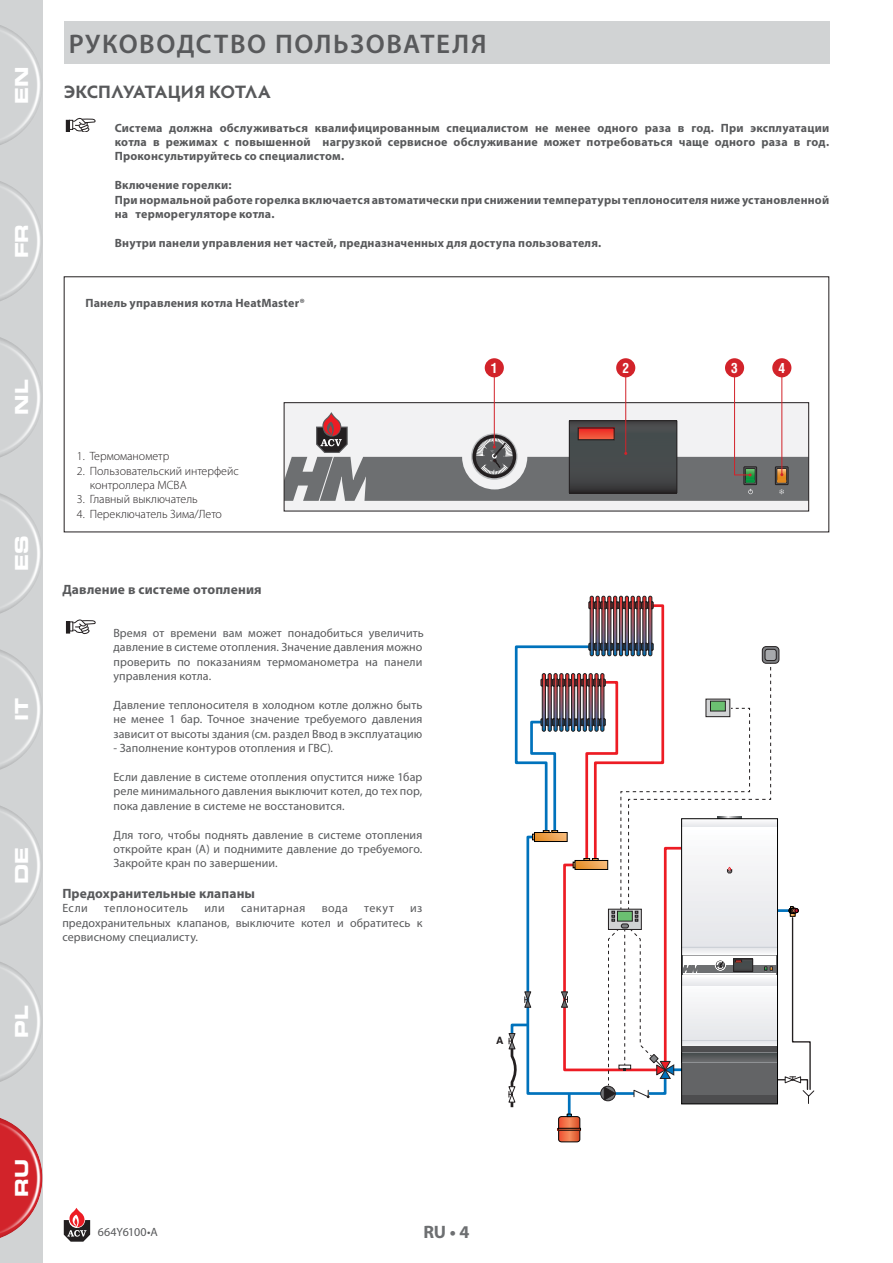
<style>
.page{position:relative;width:893px;height:1263px;background:#fff}
.page>*{position:absolute;margin:0;border:0;box-sizing:border-box;transform-origin:0 0}
.t1{font:600 27px "Myriad Pro";letter-spacing:.06em;color:#58595b}
.t2{font:700 18px "Hypatia Sans Pro";letter-spacing:-.015em;color:#58595b}
.t3{font:18px "Eurostile LT Std Bold Ex 2";letter-spacing:-.005em;color:#fff}
.t4{font:700 18px "Myriad Pro";color:#6d6f71}
.t5{font:700 13.5px "Myriad Pro";letter-spacing:.01em;color:#58595b}
.t6{font:700 condensed 13.5px "Helvetica LT Std";color:#fff}
.t7{font:12px/14.4px "Myriad Pro";letter-spacing:.01em;color:#58595b;text-align:justify}
.t8{font:700 12px/14.4px "Myriad Pro";letter-spacing:.015em;color:#58595b;text-align:justify}
.t9{font:300 12px/14.4px "Myriad Pro";color:#231f20}
.t10{font:12px "Myriad Pro";letter-spacing:.04em;color:#58595b}
.t11{font:12px "Myriad Pro";letter-spacing:-.015em;color:#58595b}
.t12{font:700 10.2px "Helvetica";color:#231f20}
</style>
<div class="page">
<svg style="left:64px;top:1208px;width:26px;height:34px"></svg>
<div style="left:0;top:0;width:43px;height:1263px;background:#d1d3d4"></div>
<div style="left:0;top:20px;width:45px;height:131px;background:#231f20;opacity:.75"></div>
<div style="left:0;top:177px;width:45px;height:130px;background:#231f20;opacity:.75"></div>
<div style="left:0;top:1113px;width:45px;height:131px;background:#231f20;opacity:.75"></div>
<div style="left:0;top:957px;width:45px;height:131px;background:#231f20;opacity:.75"></div>
<div style="left:0;top:801px;width:45px;height:130px;background:#231f20;opacity:.75"></div>
<div style="left:0;top:645px;width:45px;height:130px;background:#231f20;opacity:.75"></div>
<div style="left:0;top:489px;width:45px;height:130px;background:#231f20;opacity:.75"></div>
<div style="left:0;top:333px;width:45px;height:130px;background:#231f20;opacity:.75"></div>
<div style="left:64px;top:21px;width:766px;height:43px;background:#d1d3d4"></div>
<div style="left:66px;top:120px;width:4px;height:12px;border:1px solid #231f20"></div>
<div style="left:69px;top:120px;width:4px;height:10px;border:1px solid #231f20"></div>
<svg style="left:72px;top:118px;width:24px;height:14px"></svg>
<div style="left:286px;top:501px;width:521px;height:8px;background:#f2f2f3"></div>
<div style="left:485px;top:358px;width:19px;height:19px;background:#d2232a;border-radius:50%"></div>
<div style="left:616px;top:358px;width:19px;height:19px;background:#d2232a;border-radius:50%"></div>
<div style="left:772px;top:358px;width:19px;height:19px;background:#d2232a;border-radius:50%"></div>
<svg style="left:284px;top:370px;width:525px;height:131px"></svg>
<div style="left:725px;top:358px;width:19px;height:19px;background:#d2232a;border-radius:50%"></div>
<div style="left:590px;top:596px;width:3px;height:60px;border:1px solid #231f20;border-radius:2px"></div>
<div style="left:596px;top:596px;width:3px;height:60px;border:1px solid #231f20;border-radius:2px"></div>
<div style="left:602px;top:596px;width:3px;height:60px;border:1px solid #231f20;border-radius:2px"></div>
<div style="left:607px;top:596px;width:4px;height:60px;border:1px solid #231f20;border-radius:2px"></div>
<div style="left:613px;top:596px;width:4px;height:60px;border:1px solid #231f20;border-radius:2px"></div>
<div style="left:619px;top:596px;width:4px;height:60px;border:1px solid #231f20;border-radius:2px"></div>
<div style="left:625px;top:596px;width:4px;height:60px;border:1px solid #231f20;border-radius:2px"></div>
<div style="left:631px;top:596px;width:3px;height:60px;border:1px solid #231f20;border-radius:2px"></div>
<div style="left:637px;top:596px;width:3px;height:60px;border:1px solid #231f20;border-radius:2px"></div>
<div style="left:643px;top:596px;width:3px;height:60px;border:1px solid #231f20;border-radius:2px"></div>
<div style="left:648px;top:596px;width:4px;height:60px;border:1px solid #231f20;border-radius:2px"></div>
<svg style="left:508px;top:600px;width:307px;height:507px"></svg>
<hr style="left:568px;top:1094px;width:3px;height:29px;background:#0072bc">
<div style="left:558px;top:1116px;width:22px;height:26px;border:1px solid #000;border-radius:3px"></div>
<div style="left:558px;top:1128px;width:23px;height:2px;border:1px solid #000"></div>
<svg style="left:559px;top:1114px;width:21px;height:28px"></svg>
<div style="left:66px;top:621px;width:4px;height:12px;border:1px solid #231f20"></div>
<div style="left:69px;top:621px;width:4px;height:10px;border:1px solid #231f20"></div>
<svg style="left:72px;top:619px;width:24px;height:15px"></svg>
<h2 class="t3" style="left:9px;top:104px;width:39px;rotate:-90deg">EN</h2>
<h2 class="t3" style="left:9px;top:258px;width:36px;rotate:-90deg">FR</h2>
<h2 class="t3" style="left:9px;top:415px;width:36px;rotate:-90deg">NL</h2>
<h2 class="t3" style="left:9px;top:571px;width:37px;rotate:-90deg">ES</h2>
<h2 class="t3" style="left:9px;top:721px;width:25px;rotate:-90deg">IT</h2>
<h2 class="t3" style="left:9px;top:884px;width:38px;rotate:-90deg">DE</h2>
<h2 class="t3" style="left:9px;top:1038px;width:34px;rotate:-90deg">PL</h2>
<h1 class="t1" style="left:69px;top:26px;width:419px">РУКОВОДСТВО ПОЛЬЗОВАТЕЛЯ</h1>
<h2 class="t2" style="left:64px;top:79px;width:208px">ЭКСПЛУАТАЦИЯ КОТЛА</h2>
<p class="t8" style="left:115px;top:120px;width:716px">Система должна обслуживаться квалифицированным специалистом не менее одного раза в год. При эксплуатации котла в режимах с повышенной нагрузкой сервисное обслуживание может потребоваться чаще одного раза в год.<br>Проконсультируйтесь со специалистом.</p>
<p class="t8" style="left:115px;top:178px;width:716px;text-align:left">Включение горелки:<br>При нормальной работе горелка включается автоматически при снижении температуры теплоносителя ниже установленной на терморегуляторе котла.</p>
<p class="t8" style="left:115px;top:235px;width:488px">Внутри панели управления нет частей, предназначенных для доступа пользователя.</p>
<p class="t8" style="left:85px;top:295px;width:221px">Панель управления котла HeatMaster®</p>
<p class="t9" style="left:77px;top:449px;width:94px">1. Термоманометр</p>
<p class="t9" style="left:90px;top:463px;width:150px;text-indent:-13px">2. Пользовательский интерфейс контроллера MCBA</p>
<p class="t9" style="left:77px;top:492px;width:122px">3. Главный выключатель</p>
<p class="t9" style="left:77px;top:506px;width:147px">4. Переключатель Зима/Лето</p>
<p class="t5" style="left:62px;top:581px;width:201px">Давление в системе отопления</p>
<p class="t7" style="left:113px;top:625px;width:312px">Время от времени вам может понадобиться увеличить давление в системе отопления. Значение давления можно проверить по показаниям термоманометра на панели управления котла.</p>
<p class="t7" style="left:113px;top:697px;width:310px">Давление теплоносителя в холодном котле должно быть не менее 1 бар. Точное значение требуемого давления зависит от высоты здания (см. раздел Ввод в эксплуатацию</p>
<p class="t7" style="left:113px;top:741px;width:221px">- Заполнение контуров отопления и ГВС).</p>
<p class="t7" style="left:113px;top:769px;width:310px">Если давление в системе отопления опустится ниже 1бар реле минимального давления выключит котел, до тех пор, пока давление в системе не восстановится.</p>
<p class="t7" style="left:113px;top:827px;width:310px">Для того, чтобы поднять давление в системе отопления откройте кран (А) и поднимите давление до требуемого.<br>Закройте кран по завершении.</p>
<p class="t5" style="left:62px;top:884px;width:194px">Предохранительные клапаны</p>
<p class="t7" style="left:62px;top:901px;width:27px">Если</p>
<p class="t10" style="left:104px;top:901px;width:86px">теплоноситель</p>
<p class="t7" style="left:204px;top:901px;width:22px">или</p>
<p class="t10" style="left:241px;top:901px;width:66px">санитарная</p>
<p class="t7" style="left:322px;top:901px;width:28px">вода</p>
<p class="t7" style="left:364px;top:901px;width:31px">текут</p>
<p class="t7" style="left:62px;top:901px;width:362px;text-indent:348px">из предохранительных клапанов, выключите котел и обратитесь к сервисному специалисту.</p>
<p class="t6" style="left:491px;top:359px;width:8px">1</p>
<p class="t6" style="left:622px;top:359px;width:8px">2</p>
<p class="t6" style="left:731px;top:359px;width:8px">3</p>
<p class="t6" style="left:778px;top:359px;width:8px">4</p>
<p class="t12" style="left:496px;top:1032px;width:9px">A</p>
<h2 class="t3" style="left:9px;top:1197px;width:39px;rotate:-90deg">RU</h2>
<p class="t11" style="left:98px;top:1224px;width:62px">664Y6100•A</p>
<h2 class="t4" style="left:423px;top:1220px;width:48px">RU • 4</h2>
</div>
